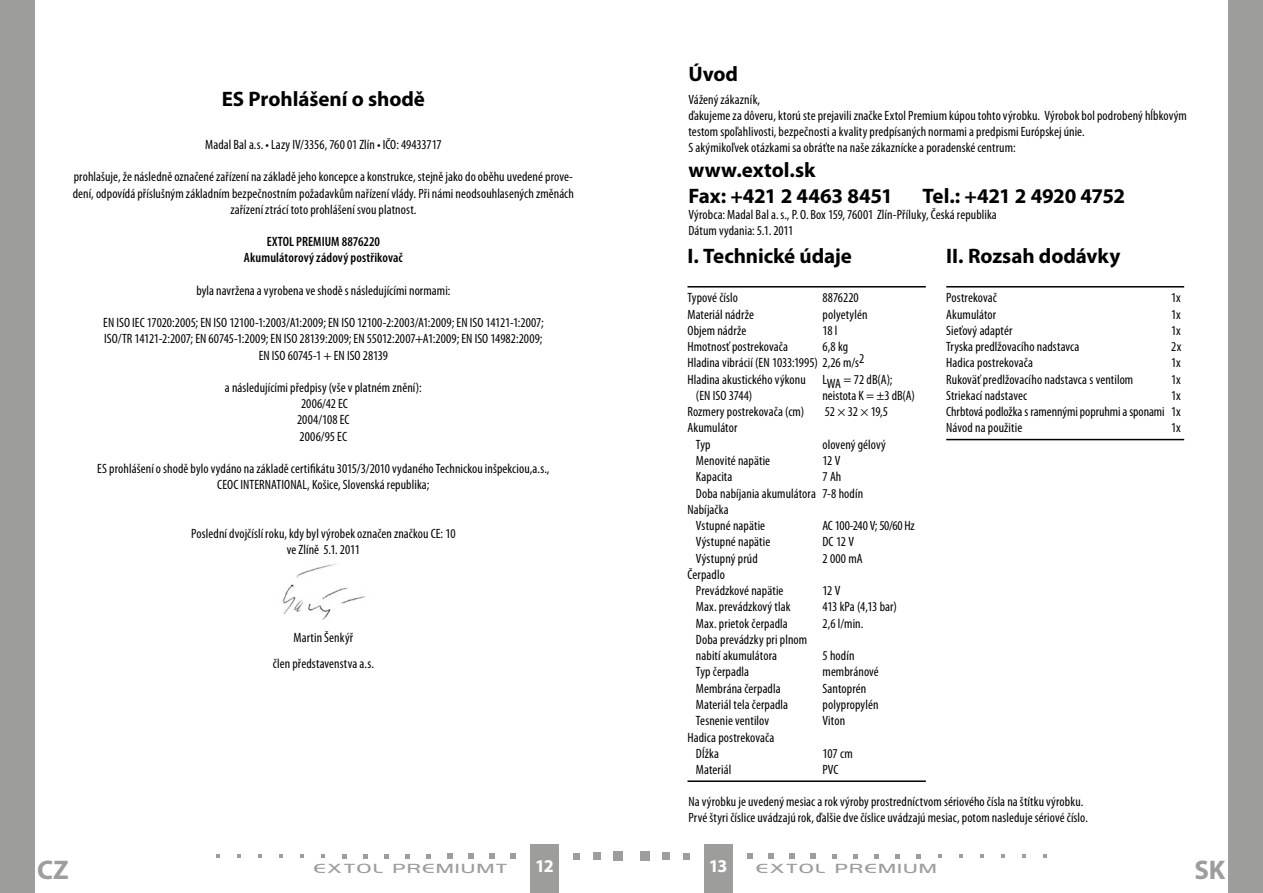
<style>
.page{position:relative;width:1263px;height:893px;background:#fff}
.page>*{position:absolute;margin:0;border:0;box-sizing:border-box;transform-origin:0 0}
.t1{font:700 27px "Myriad Pro";color:#9d9d9c}
.t2{font:700 21px/25.2px "Myriad Pro";letter-spacing:-.005em;color:#000}
.t3{font:700 21px "Myriad Pro";letter-spacing:-.03em;color:#000}
.t4{font:700 18px "Myriad Pro";color:#fff}
.t5{font:condensed 13.5px/16.2px "Myriad Pro";letter-spacing:.005em;color:#000}
.t6{font:600 condensed 13.5px/16.2px "Myriad Pro";letter-spacing:.01em;color:#000;text-align:center}
.t7{font:condensed 13.5px "Myriad Pro";letter-spacing:-.015em;color:#000}
.t8{font:12px "Highland Gothic Light Medium CE";letter-spacing:.115em;color:#9d9d9c;scale:1.5 1}
</style>
<div class="page">
<div style="left:704px;top:844px;width:29px;height:49px;background:#9d9d9c"></div>
<div style="left:530px;top:844px;width:28px;height:49px;background:#9d9d9c"></div>
<div style="left:640px;top:851px;width:9px;height:10px;background:#9d9d9c"></div>
<div style="left:662px;top:852px;width:8px;height:8px;background:#9d9d9c"></div>
<div style="left:683px;top:853px;width:7px;height:6px;background:#9d9d9c"></div>
<svg style="left:747px;top:853px;width:6px;height:6px"></svg>
<svg style="left:768px;top:853px;width:6px;height:6px"></svg>
<svg style="left:789px;top:853px;width:6px;height:6px"></svg>
<svg style="left:811px;top:853px;width:5px;height:6px"></svg>
<svg style="left:832px;top:854px;width:5px;height:4px"></svg>
<svg style="left:853px;top:854px;width:5px;height:4px"></svg>
<svg style="left:874px;top:854px;width:5px;height:4px"></svg>
<svg style="left:895px;top:854px;width:5px;height:4px"></svg>
<svg style="left:916px;top:854px;width:5px;height:4px"></svg>
<svg style="left:938px;top:854px;width:4px;height:4px"></svg>
<svg style="left:959px;top:854px;width:4px;height:4px"></svg>
<svg style="left:980px;top:854px;width:4px;height:4px"></svg>
<svg style="left:1001px;top:854px;width:4px;height:4px"></svg>
<svg style="left:1022px;top:854px;width:4px;height:4px"></svg>
<svg style="left:1043px;top:854px;width:4px;height:4px"></svg>
<div style="left:614px;top:851px;width:9px;height:10px;background:#9d9d9c"></div>
<div style="left:593px;top:852px;width:8px;height:8px;background:#9d9d9c"></div>
<svg style="left:573px;top:853px;width:6px;height:6px"></svg>
<svg style="left:510px;top:853px;width:6px;height:6px"></svg>
<svg style="left:489px;top:853px;width:5px;height:6px"></svg>
<svg style="left:468px;top:853px;width:5px;height:6px"></svg>
<svg style="left:447px;top:853px;width:5px;height:6px"></svg>
<svg style="left:426px;top:854px;width:5px;height:4px"></svg>
<svg style="left:405px;top:854px;width:5px;height:4px"></svg>
<svg style="left:384px;top:854px;width:5px;height:4px"></svg>
<svg style="left:363px;top:854px;width:5px;height:4px"></svg>
<svg style="left:342px;top:854px;width:5px;height:4px"></svg>
<svg style="left:321px;top:854px;width:4px;height:4px"></svg>
<svg style="left:300px;top:854px;width:4px;height:4px"></svg>
<svg style="left:279px;top:854px;width:4px;height:4px"></svg>
<svg style="left:258px;top:854px;width:4px;height:4px"></svg>
<svg style="left:237px;top:854px;width:4px;height:4px"></svg>
<svg style="left:216px;top:854px;width:4px;height:4px"></svg>
<img style="left:282px;top:564px;width:83px;height:56px">
<div style="left:0;top:0;width:34px;height:893px;background:#9d9d9c"></div>
<div style="left:1229px;top:0;width:34px;height:893px;background:#9d9d9c"></div>
<hr style="left:687px;top:286px;width:239px;height:2px;background:#000">
<hr style="left:687px;top:780px;width:239px;height:2px;background:#000">
<hr style="left:946px;top:286px;width:238px;height:2px;background:#000">
<hr style="left:946px;top:439px;width:238px;height:1px;background:#000">
<h2 class="t2" style="left:222px;top:86px;width:205px">ES Prohlášení o shodě</h2>
<p class="t5" style="left:205px;top:136px;width:238px">Madal Bal a.s. • Lazy IV/3356, 760 01 Zlín • IČO: 49433717</p>
<p class="t5" style="left:73px;top:169px;width:503px;text-align:center">prohlašuje, že následně označené zařízení na základě jeho koncepce a konstrukce, stejně jako do oběhu uvedené prove&shy;dení, odpovídá příslušným základním bezpečnostním požadavkům nařízení vlády. Při námi neodsouhlasených změnách zařízení ztrácí toto prohlášení svou platnost.</p>
<p class="t6" style="left:244px;top:234px;width:160px">Extol Premium 8876220<br>Akumulátorový zádový postřikovač</p>
<p class="t5" style="left:196px;top:282px;width:255px">byla navržena a vyrobena ve shodě s následujícími normami:</p>
<p class="t5" style="left:103px;top:314px;width:442px;text-align:center">EN ISO IEC 17020:2005; EN ISO 12100-1:2003/A1:2009; EN ISO 12100-2:2003/A1:2009; EN ISO 14121-1:2007;<br>ISO/TR 14121-2:2007; EN 60745-1:2009; EN ISO 28139:2009; EN 55012:2007+A1:2009; EN ISO 14982:2009;<br>EN ISO 60745-1 + EN ISO 28139</p>
<p class="t5" style="left:225px;top:379px;width:198px;text-align:center">a následujícími předpisy (vše v platném znění):<br>2006/42 EC<br>2004/108 EC<br>2006/95 EC</p>
<p class="t5" style="left:97px;top:460px;width:454px;text-align:center">ES prohlášení o shodě bylo vydáno na základě certifikátu 3015/3/2010 vydaného Technickou inšpekciou,a.s.,<br>CEOC INTERNATIONAL, Košice, Slovenská republika;</p>
<p class="t5" style="left:191px;top:525px;width:266px;text-align:center">Poslední dvojčíslí roku, kdy byl výrobek označen značkou CE: 10 ve Zlíně 5.1. 2011</p>
<p class="t5" style="left:273px;top:625px;width:103px;line-height:25.2px;text-align:center">Martin Šenkýř<br>člen představenstva a.s.</p>
<h2 class="t2" style="left:688px;top:61px;width:51px">Úvod</h2>
<p class="t5" style="left:688px;top:91px;width:500px">Vážený zákazník,<br>ďakujeme za dôveru, ktorú ste prejavili značke Extol Premium kúpou tohto výrobku. Výrobok bol podrobený hĺbkovým testom spoľahlivosti, bezpečnosti a kvality predpísaných normami a predpismi Európskej únie.<br>S akýmikoľvek otázkami sa obráťte na naše zákaznícke a poradenské centrum:</p>
<h2 class="t2" style="left:688px;top:157px;width:206px">www.extol.sk<br>Fax: +421 2 4463 8451</h2>
<h2 class="t3" style="left:922px;top:182px;width:204px">Tel.: +421 2 4920 4752</h2>
<p class="t5" style="left:688px;top:206px;width:310px">Výrobca: Madal Bal a.s., P. O. Box 159, 76001 Zlín-Příluky, Česká republika<br>Dátum vydania: 5.1. 2011</p>
<h2 class="t2" style="left:687px;top:243px;width:166px">I. Technické údaje</h2>
<p class="t5" style="left:687px;top:290px;width:52px">Typové číslo</p>
<p class="t5" style="left:822px;top:290px;width:38px">8876220</p>
<p class="t5" style="left:687px;top:306px;width:68px">Materiál nádrže</p>
<p class="t5" style="left:822px;top:306px;width:47px">polyetylén</p>
<p class="t5" style="left:687px;top:322px;width:60px">Objem nádrže</p>
<p class="t5" style="left:822px;top:322px;width:16px">18 l</p>
<p class="t5" style="left:687px;top:338px;width:102px">Hmotnosť postrekovača</p>
<p class="t5" style="left:822px;top:338px;width:27px">6,8 kg</p>
<p class="t5" style="left:687px;top:355px;width:178px">Hladina vibrácií (EN 1033:1995) 2,26 m/s2</p>
<p class="t5" style="left:687px;top:371px;width:206px">Hladina akustického výkonu LWA = 72 dB(A);</p>
<p class="t5" style="left:696px;top:387px;width:58px">(EN ISO 3744)</p>
<p class="t5" style="left:822px;top:387px;width:94px">neistota K = ±3 dB(A)</p>
<p class="t5" style="left:687px;top:403px;width:118px">Rozmery postrekovača (cm)</p>
<p class="t5" style="left:825px;top:403px;width:65px">52 × 32 × 19,5</p>
<p class="t5" style="left:696px;top:420px;width:43px;text-indent:-9px">Akumulátor<br>Typ</p>
<p class="t5" style="left:822px;top:436px;width:65px">olovený gélový</p>
<p class="t5" style="left:696px;top:452px;width:76px">Menovité napätie</p>
<p class="t5" style="left:822px;top:452px;width:19px">12 V</p>
<p class="t5" style="left:696px;top:468px;width:38px">Kapacita</p>
<p class="t5" style="left:822px;top:468px;width:20px">7 Ah</p>
<p class="t5" style="left:696px;top:485px;width:169px">Doba nabíjania akumulátora 7-8 hodín</p>
<p class="t5" style="left:687px;top:501px;width:43px">Nabíjačka</p>
<p class="t5" style="left:696px;top:517px;width:71px">Vstupné napätie</p>
<p class="t7" style="left:822px;top:517px;width:94px">AC 100-240 V; 50/60 Hz</p>
<p class="t5" style="left:696px;top:534px;width:76px">Výstupné napätie</p>
<p class="t5" style="left:822px;top:534px;width:33px">DC 12 V</p>
<p class="t5" style="left:696px;top:550px;width:63px">Výstupný prúd</p>
<p class="t5" style="left:822px;top:550px;width:42px">2 000 mA</p>
<p class="t5" style="left:696px;top:566px;width:89px;text-indent:-9px">Čerpadlo<br>Prevádzkové napätie</p>
<p class="t5" style="left:822px;top:582px;width:19px">12 V</p>
<p class="t5" style="left:696px;top:599px;width:96px">Max. prevádzkový tlak</p>
<p class="t5" style="left:822px;top:599px;width:76px">413 kPa (4,13 bar)</p>
<p class="t5" style="left:696px;top:615px;width:93px">Max. prietok čerpadla</p>
<p class="t5" style="left:822px;top:615px;width:42px">2,6 l/min.</p>
<p class="t5" style="left:696px;top:631px;width:113px">Doba prevádzky pri plnom nabití akumulátora</p>
<p class="t5" style="left:822px;top:647px;width:33px">5 hodín</p>
<p class="t5" style="left:696px;top:664px;width:55px">Typ čerpadla</p>
<p class="t5" style="left:822px;top:664px;width:58px">membránové</p>
<p class="t5" style="left:696px;top:680px;width:86px">Membrána čerpadla</p>
<p class="t5" style="left:822px;top:680px;width:45px">Santoprén</p>
<p class="t5" style="left:696px;top:696px;width:94px">Materiál tela čerpadla</p>
<p class="t5" style="left:822px;top:696px;width:58px">polypropylén</p>
<p class="t5" style="left:696px;top:713px;width:75px">Tesnenie ventilov</p>
<p class="t5" style="left:822px;top:713px;width:24px">Viton</p>
<p class="t5" style="left:696px;top:729px;width:80px;text-indent:-9px">Hadica postrekovača<br>Dĺžka</p>
<p class="t5" style="left:822px;top:745px;width:32px">107 cm</p>
<p class="t5" style="left:696px;top:761px;width:37px">Materiál</p>
<p class="t5" style="left:822px;top:761px;width:18px">PVC</p>
<h2 class="t2" style="left:946px;top:243px;width:176px">II. Rozsah dodávky</h2>
<p class="t5" style="left:946px;top:290px;width:52px">Postrekovač</p>
<p class="t5" style="left:1171px;top:290px;width:11px">1x</p>
<p class="t5" style="left:946px;top:306px;width:51px">Akumulátor</p>
<p class="t5" style="left:1171px;top:306px;width:11px">1x</p>
<p class="t5" style="left:946px;top:322px;width:68px">Sieťový adaptér</p>
<p class="t5" style="left:1171px;top:322px;width:11px">1x</p>
<p class="t5" style="left:946px;top:338px;width:135px">Tryska predlžovacího nadstavca</p>
<p class="t5" style="left:1171px;top:338px;width:12px">2x</p>
<p class="t5" style="left:946px;top:355px;width:88px">Hadica postrekovača</p>
<p class="t5" style="left:1171px;top:355px;width:11px">1x</p>
<p class="t5" style="left:946px;top:371px;width:189px">Rukoväť predlžovacího nadstavca s ventilom</p>
<p class="t5" style="left:1171px;top:371px;width:11px">1x</p>
<p class="t5" style="left:946px;top:387px;width:82px">Striekací nadstavec</p>
<p class="t5" style="left:946px;top:387px;width:236px;text-align:justify;text-indent:225px">1x Chrbtová podložka s ramennými popruhmi a sponami 1x Návod na použitie</p>
<p class="t5" style="left:1171px;top:420px;width:11px">1x</p>
<p class="t5" style="left:688px;top:793px;width:401px">Na výrobku je uvedený mesiac a rok výroby prostredníctvom sériového čísla na štítku výrobku.<br>Prvé štyri číslice uvádzajú rok, ďalšie dve číslice uvádzajú mesiac, potom nasleduje sériové číslo.</p>
<p class="t8" style="left:314px;top:861px;width:131px">EXTOL PREMIUMT</p>
<h3 class="t4" style="left:535px;top:855px;width:20px">12</h3>
<h3 class="t4" style="left:709px;top:855px;width:20px">13</h3>
<p class="t8" style="left:756px;top:861px;width:122px">EXTOL PREMIUM</p>
<h1 class="t1" style="left:37px;top:852px;width:32px">CZ</h1>
<h1 class="t1" style="left:1194px;top:852px;width:32px">SK</h1>
</div>
